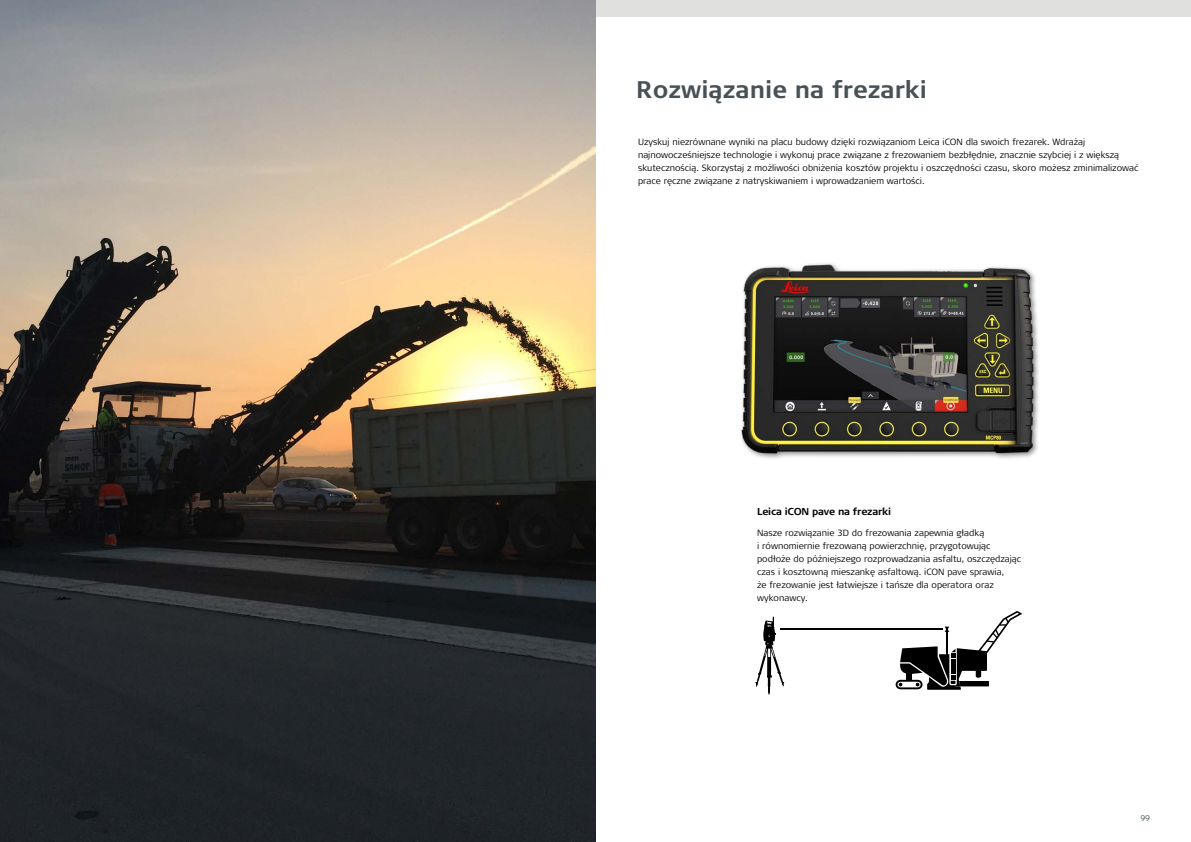
<style>
.page{position:relative;width:1191px;height:842px;background:#fff}
.page>*{position:absolute;margin:0;border:0;box-sizing:border-box;transform-origin:0 0}
.t1{font:700 24px "Signa Pro";color:#485156}
.t2{font:700 10px "Signa Pro";letter-spacing:-.02em;color:#000}
.t3{font:300 9px/13px "Signa Pro";color:#000}
.t4{font:300 8px "Signa Pro";color:#485156}
</style>
<div class="page">
<div style="left:595px;top:0;width:596px;height:17px;background:#e0e0df"></div>
<img style="left:0;top:0;width:595px;height:842px">
<img style="left:741px;top:263px;width:298px;height:196px">
<hr style="left:779px;top:628px;width:163px;height:2px;background:#000">
<svg style="left:755px;top:617px;width:29px;height:78px"></svg>
<svg style="left:895px;top:611px;width:127px;height:79px"></svg>
<h1 class="t1" style="left:636px;top:73px;width:292px">Rozwiązanie na frezarki</h1>
<p class="t3" style="left:638px;top:135px;width:502px">Uzyskuj niezrównane wyniki na placu budowy dzięki rozwiązaniom Leica iCON dla swoich frezarek. Wdrażaj najnowocześniejsze technologie i wykonuj prace związane z frezowaniem bezbłędnie, znacznie szybciej i z większą skutecznością. Skorzystaj z możliwości obniżenia kosztów projektu i oszczędności czasu, skoro możesz zminimalizować prace ręczne związane z natryskiwaniem i wprowadzaniem wartości.</p>
<p class="t2" style="left:757px;top:504px;width:135px">Leica iCON pave na frezarki</p>
<p class="t3" style="left:757px;top:526px;width:265px">Nasze rozwiązanie 3D do frezowania zapewnia gładką<br>i równomiernie frezowaną powierzchnię, przygotowując podłoże do późniejszego rozprowadzania asfaltu, oszczędzając czas i kosztowną mieszankę asfaltową. iCON pave sprawia,<br>że frezowanie jest łatwiejsze i tańsze dla operatora oraz wykonawcy.</p>
<p class="t4" style="left:1140px;top:812px;width:11px">99</p>
</div>
